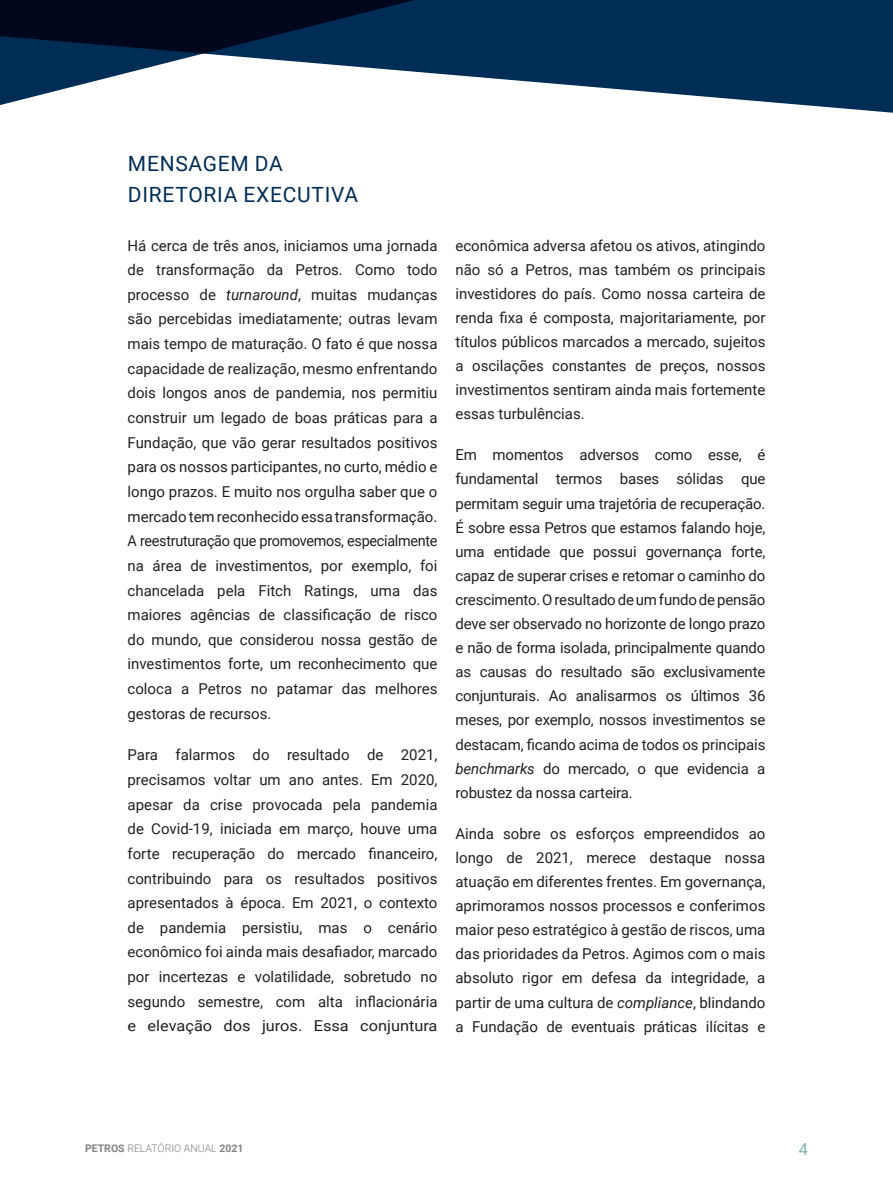
<style>
.page{position:relative;width:893px;height:1191px;background:#fff}
.page>*{position:absolute;margin:0;border:0;box-sizing:border-box;transform-origin:0 0}
.t1{font:21px/31.5px "Roboto";letter-spacing:.035em;color:#002d56}
.t2{font:16.5px "Roboto";color:#81b3b0}
.t3{font:15px/24.6px "Roboto";color:#231f20;text-align:justify}
.t4{font:300 10.5px "Roboto";color:#808285}
.s1{font-style:italic}
.s2{font-weight:700}
</style>
<div class="page">
<div style="left:867px;top:0;width:26px;height:113px;background:#002d56"></div>
<svg style="left:0;top:0;width:867px;height:111px;fill:#002d56"></svg>
<h1 class="t1" style="left:128px;top:146px;width:232px">MENSAGEM DA<br>DIRETORIA EXECUTIVA</h1>
<p class="t3" style="left:128px;top:232px;width:311px">Há cerca de três anos, iniciamos uma jornada de transformação da Petros. Como todo processo de <span class="s1">turnaround</span>, muitas mudanças são percebidas imediatamente; outras levam mais tempo de maturação. O fato é que nossa capacidade de realização, mesmo enfrentando dois longos anos de pandemia, nos permitiu construir um legado de boas práticas para a Fundação, que vão gerar resultados positivos para os nossos participantes, no curto, médio e longo prazos. E muito nos orgulha saber que o mercado tem reconhecido essa transformação.<br>A reestruturação que promovemos, especialmente na área de investimentos, por exemplo, foi chancelada pela Fitch Ratings, uma das maiores agências de classificação de risco do mundo, que considerou nossa gestão de investimentos forte, um reconhecimento que coloca a Petros no patamar das melhores gestoras de recursos.</p>
<p class="t3" style="left:128px;top:742px;width:311px">Para falarmos do resultado de 2021, precisamos voltar um ano antes. Em 2020, apesar da crise provocada pela pandemia de Covid-19, iniciada em março, houve uma forte recuperação do mercado financeiro, contribuindo para os resultados positivos apresentados à época. Em 2021, o contexto de pandemia persistiu, mas o cenário econômico foi ainda mais desafiador, marcado por incertezas e volatilidade, sobretudo no segundo semestre, com alta inflacionária e elevação dos juros. Essa conjuntura</p>
<p class="t3" style="left:455px;top:232px;width:311px;line-height:24.2px">econômica adversa afetou os ativos, atingindo não só a Petros, mas também os principais investidores do país. Como nossa carteira de renda fixa é composta, majoritariamente, por títulos públicos marcados a mercado, sujeitos a oscilações constantes de preços, nossos investimentos sentiram ainda mais fortemente essas turbulências.</p>
<p class="t3" style="left:455px;top:442px;width:311px;line-height:24.2px">Em momentos adversos como esse, é fundamental termos bases sólidas que permitam seguir uma trajetória de recuperação.<br>É sobre essa Petros que estamos falando hoje, uma entidade que possui governança forte, capaz de superar crises e retomar o caminho do crescimento. O resultado de um fundo de pensão deve ser observado no horizonte de longo prazo e não de forma isolada, principalmente quando as causas do resultado são exclusivamente conjunturais. Ao analisarmos os últimos 36 meses, por exemplo, nossos investimentos se destacam, ficando acima de todos os principais <span class="s1">benchmarks</span> do mercado, o que evidencia a robustez da nossa carteira.</p>
<p class="t3" style="left:455px;top:821px;width:311px;line-height:24.2px">Ainda sobre os esforços empreendidos ao longo de 2021, merece destaque nossa atuação em diferentes frentes. Em governança, aprimoramos nossos processos e conferimos maior peso estratégico à gestão de riscos, uma das prioridades da Petros. Agimos com o mais absoluto rigor em defesa da integridade, a partir de uma cultura de <span class="s1">compliance</span>, blindando a Fundação de eventuais práticas ilícitas e</p>
<p class="t4" style="left:85px;top:1141px;width:160px"><span class="s2">PETROS</span> RELATÓRIO ANUAL <span class="s2">2021</span></p>
<p class="t2" style="left:799px;top:1137px;width:11px">4</p>
</div>
